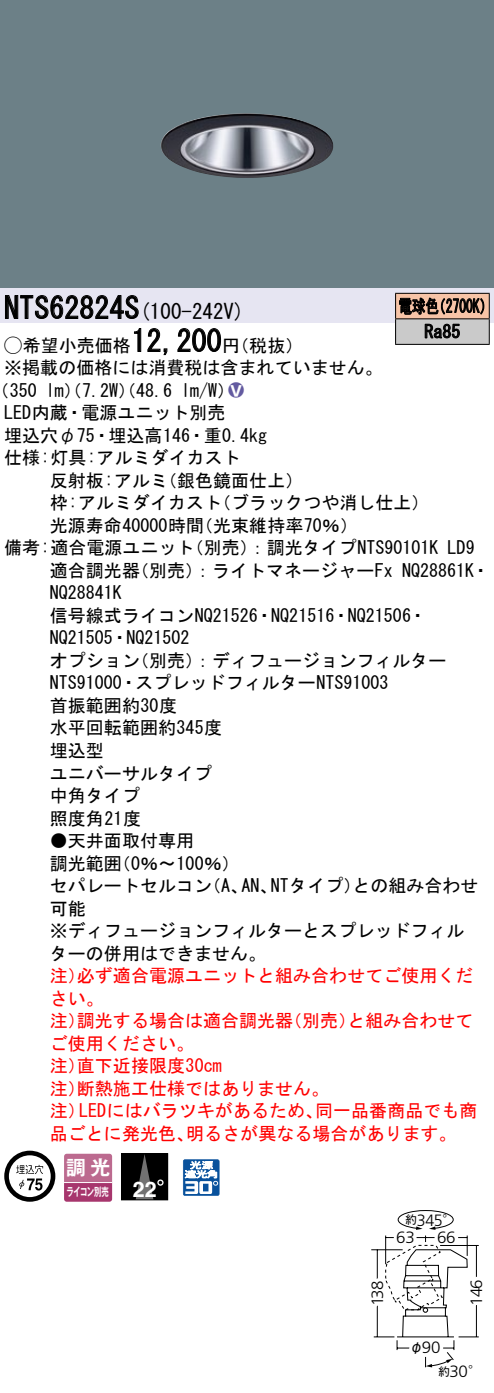
<style>
.page{position:relative;width:494px;height:1393px;background:#fff}
.page>*{position:absolute;margin:0;border:0;box-sizing:border-box;transform-origin:0 0}
.t1{font:30px "MS Gothic";color:#000}
.t2{font:700 21.6px "Helvetica LT Std";color:#fff}
.t3{font:21px "MS Gothic";color:#000}
.t4{font:19.8px "Gothic MB101 Pro De Bold 90 pv RKSJ H";color:#fff}
.t5{font:18px/22.5px "MS Gothic";color:#000}
.t6{font:18px/22.5px "MS Gothic";color:#f00}
.t7{font:18px/25.5px "MS Gothic";color:#000;scale:.75 1}
.t8{font:18px "Ford Classification 1";color:#635aa0}
.t9{font:300 16.5px "Frutiger LT Std";letter-spacing:-.02em;color:#000}
.t10{font:13.5px "Gothic MB101 Pro Regular 90 pv RKSJ H";color:#000}
.t11{font:11.4px "Gothic MB101 Pro De Bold 90 pv RKSJ H";letter-spacing:-.05em;color:#fff;scale:.65 1}
.t12{font:11.4px "Gothic MB101 Pro Regular 90 pv RKSJ H";color:#000}
.s1{font-size:30px}
.s2{font-family:"Ford Classification 1"}
.s3{color:#fff}
.s4{font-family:"Gothic MB101 Pro Regular 90 pv RKSJ H";font-weight:400;font-size:13.5px}
</style>
<div class="page">
<div style="left:0;top:0;width:493px;height:288px;background:#6c8087"></div>
<img style="left:160px;top:113px;width:173px;height:65px">
<div style="left:0;top:288px;width:493px;height:35px;background:#e6e5f2"></div>
<svg style="left:5px;top:295px;width:134px;height:24px"></svg>
<svg style="left:134px;top:328px;width:7px;height:24px"></svg>
<svg style="left:147px;top:328px;width:21px;height:27px"></svg>
<svg style="left:177px;top:328px;width:44px;height:24px"></svg>
<svg style="left:4px;top:1150px;width:51px;height:51px"></svg>
<svg style="left:64px;top:1153px;width:48px;height:48px;background:#b55984"></svg>
<hr style="left:64px;top:1182px;width:48px;height:1px;background:#fff">
<div style="left:121px;top:1153px;width:46px;height:46px;background:#000"></div>
<svg style="left:136px;top:1155px;width:27px;height:43px"></svg>
<div style="left:121px;top:1153px;width:47px;height:47px;border:1px solid #000"></div>
<svg style="left:183px;top:1159px;width:36px;height:36px"></svg>
<hr style="left:395px;top:293px;width:94px;height:1px;background:#000">
<hr style="left:395px;top:344px;width:94px;height:1px;background:#000">
<svg style="left:395px;top:294px;width:94px;height:50px;background:#a7968d"></svg>
<svg style="left:371px;top:1210px;width:108px;height:158px"></svg>
<h1 class="t1" style="left:4px;top:293px;width:122px">NTS62824</h1>
<p class="t3" style="left:124px;top:300px;width:121px">(<span class="s1">S</span> 100-242 (V</p>
<h1 class="t1" style="left:131px;top:326px;width:91px">12,200</h1>
<p class="t5" style="left:4px;top:334px;width:379px"><span class="s2">A</span>希望小売価格<br>※掲載の価格には消費税は含まれていません。</p>
<p class="t8" style="left:228px;top:381px;width:17px">2<span class="s3">8</span></p>
<p class="t5" style="left:222px;top:334px;width:82px">（円税抜(</p>
<p class="t5" style="left:181px;top:379px;width:55px">l m (W/</p>
<p class="t5" style="left:-8px;top:379px;width:47px">（350</p>
<p class="t5" style="left:4px;top:401px;width:223px">LED内蔵・電源ユニット別売</p>
<p class="t5" style="left:4px;top:424px;width:264px">埋込穴φ75・埋込高146・重0.4kg</p>
<p class="t5" style="left:4px;top:446px;width:238px">仕様:灯具:アルミダイカスト</p>
<p class="t5" style="left:159px;top:469px;width:146px">（銀色鏡面仕上(</p>
<p class="t5" style="left:46px;top:379px;width:128px">lm）（7.2 ）（W 48.6</p>
<p class="t5" style="left:50px;top:469px;width:120px">反射板:アルミ</p>
<p class="t7" style="left:424px;top:293px;width:49px;text-indent:-26px">電球色<br>Ra85</p>
<p class="t7" style="left:432px;top:293px;width:82px">（2700 (K</p>
<p class="t5" style="left:213px;top:491px;width:217px">（ブラックつや消し仕上(</p>
<p class="t5" style="left:195px;top:491px;width:164px;text-indent:-145px">枠:アルミダイカスト<br>（光束維持率70％(</p>
<p class="t5" style="left:50px;top:514px;width:156px">光源寿命40000時間</p>
<p class="t5" style="left:185px;top:536px;width:254px">（別売：）調光タイプNTS90101K</p>
<p class="t5" style="left:4px;top:536px;width:192px">備考:適合電源ユニット</p>
<p class="t5" style="left:447px;top:536px;width:28px">LD9</p>
<p class="t5" style="left:131px;top:559px;width:263px">（別売：）ライトマネージャーFx</p>
<p class="t5" style="left:50px;top:559px;width:91px">適合調光器</p>
<p class="t5" style="left:50px;top:581px;width:73px">NQ28841K</p>
<p class="t5" style="left:50px;top:604px;width:378px">信号線式ライコンNQ21526・NQ21516・NQ21506・</p>
<p class="t5" style="left:50px;top:626px;width:141px">NQ21505・NQ21502</p>
<p class="t5" style="left:131px;top:649px;width:316px">（別売：）ディフュージョンフィルター</p>
<p class="t5" style="left:401px;top:559px;width:89px">NQ28861 ・K</p>
<p class="t5" style="left:50px;top:649px;width:340px">オプション<br>NTS91000・スプレッドフィルターNTS91003首振範囲約30度<br>水平回転範囲約345度<br>埋込型<br>ユニバーサルタイプ<br>中角タイプ<br>照度角21度</p>
<p class="t5" style="left:113px;top:829px;width:128px;text-indent:-63px">●天井面取付専用<br>)0％〜100％(</p>
<p class="t5" style="left:50px;top:851px;width:73px">調光範囲</p>
<p class="t5" style="left:270px;top:874px;width:92px">NTタイプ）</p>
<p class="t5" style="left:352px;top:874px;width:127px">との組み合わせ</p>
<p class="t5" style="left:50px;top:874px;width:415px">セパレートセルコン<br>可能<br>※ディフュージョンフィルターとスプレッドフィルターの併用はできません。</p>
<p class="t6" style="left:77px;top:964px;width:397px">必ず適合電源ユニットと組み合わせてご使用くだ</p>
<p class="t5" style="left:203px;top:874px;width:46px">（、A</p>
<p class="t5" style="left:241px;top:874px;width:37px">AN、</p>
<p class="t6" style="left:50px;top:964px;width:55px">注）さい。</p>
<p class="t6" style="left:77px;top:1009px;width:217px">調光する場合は適合調光器</p>
<p class="t6" style="left:284px;top:1009px;width:73px">（別売）</p>
<p class="t6" style="left:347px;top:1009px;width:127px">と組み合わせて</p>
<p class="t6" style="left:50px;top:1009px;width:37px">注）</p>
<p class="t6" style="left:50px;top:1031px;width:145px">ご使用ください。</p>
<p class="t6" style="left:77px;top:1054px;width:146px">直下近接限度30cm</p>
<p class="t6" style="left:77px;top:1054px;width:253px;text-indent:-27px">注）<br>断熱施工仕様ではありません。</p>
<p class="t6" style="left:50px;top:1076px;width:37px">注）</p>
<p class="t6" style="left:79px;top:1099px;width:245px">LEDにはバラツキがあるため、</p>
<p class="t6" style="left:315px;top:1099px;width:163px">同一品番商品でも商</p>
<p class="t6" style="left:50px;top:1099px;width:37px">注）</p>
<p class="t6" style="left:50px;top:1121px;width:145px">品ごとに発光色、</p>
<p class="t6" style="left:186px;top:1121px;width:272px">明るさが異なる場合があります。</p>
<p class="t4" style="left:66px;top:1151px;width:46px">調光</p>
<p class="t11" style="left:67px;top:1182px;width:66px">ライコン別売</p>
<p class="t2" style="left:133px;top:1176px;width:26px">22</p>
<p class="t9" style="left:416px;top:1210px;width:40px">345<span class="s4">°</span></p>
<p class="t12" style="left:405px;top:1210px;width:13px">約</p>
<p class="t9" style="left:396px;top:1227px;width:20px">63</p>
<p class="t9" style="left:436px;top:1227px;width:20px">66</p>
<p class="t9" style="left:367px;top:1306px;width:27px;rotate:-90deg">138</p>
<p class="t9" style="left:466px;top:1305px;width:28px;rotate:-90deg">146</p>
<p class="t9" style="left:421px;top:1337px;width:20px">90</p>
<p class="t10" style="left:409px;top:1335px;width:15px">φ</p>
<p class="t9" style="left:449px;top:1361px;width:34px">30<span class="s4">°</span></p>
<p class="t12" style="left:438px;top:1362px;width:13px">約</p>
</div>
